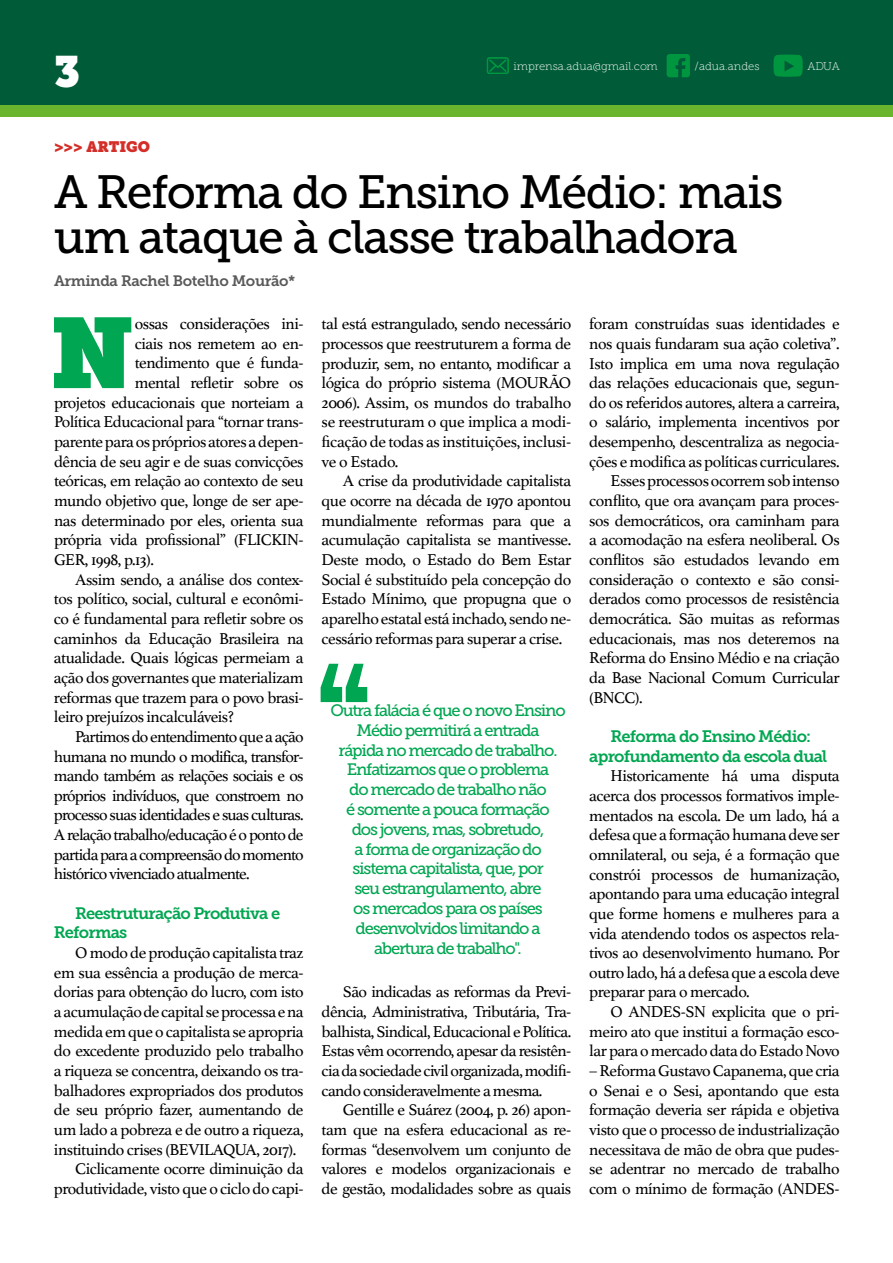
<style>
.page{position:relative;width:893px;height:1263px;background:#fff}
.page>*{position:absolute;margin:0;border:0;box-sizing:border-box;transform-origin:0 0}
.t1{font:98.55px "Museo Slab";color:#00a651}
.t2{font:46.5px/45px "Museo Slab 500";letter-spacing:-.03em;color:#000}
.t3{font:43.5px "Museo Slab";color:#fff}
.t4{font:16.5px/19.6px "Athelas";letter-spacing:-.03em;color:#000;text-align:justify}
.t5{font:16.5px/19.8px "Museo Slab 500";letter-spacing:-.07em;color:#00a651;text-align:center}
.t6{font:16.5px "Athelas";letter-spacing:-.05em;color:#000}
.t7{font:16.5px/19.6px "Museo Slab 700";letter-spacing:-.05em;color:#00a651}
.t8{font:15px "Museo Slab 700";letter-spacing:-.025em;color:#58595b}
.t9{font:15px "Museo Slab";color:#d42e29}
.t10{font:11.25px "Museo Slab 100";color:#fff}
</style>
<div class="page">
<div style="left:0;top:0;width:893px;height:105px;background:#005c38"></div>
<div style="left:0;top:105px;width:893px;height:12px;background:#69b52e"></div>
<svg style="left:773px;top:55px;width:30px;height:22px"></svg>
<svg style="left:667px;top:54px;width:23px;height:23px"></svg>
<svg style="left:487px;top:57px;width:22px;height:17px"></svg>
<svg style="left:321px;top:664px;width:46px;height:38px"></svg>
<h3 class="t3" style="left:54px;top:46px;width:28px">3</h3>
<p class="t9" style="left:54px;top:138px;width:98px">&gt;&gt;&gt; ARTIGO</p>
<p class="t10" style="left:513px;top:60px;width:146px">imprensa.adua@gmail.com</p>
<p class="t10" style="left:695px;top:60px;width:66px">/adua.andes</p>
<p class="t10" style="left:807px;top:60px;width:34px">ADUA</p>
<h2 class="t2" style="left:54px;top:170px;width:731px">A Reforma do Ensino Médio: mais um ataque à classe trabalhadora</h2>
<p class="t8" style="left:54px;top:272px;width:243px">Arminda Rachel Botelho Mourão*</p>
<h1 class="t1" style="left:49px;top:295px;width:87px">N</h1>
<p class="t4" style="left:135px;top:313px;width:170px">ossas considerações ini-</p>
<p class="t4" style="left:135px;top:333px;width:170px">ciais nos remetem ao en-</p>
<p class="t4" style="left:135px;top:353px;width:170px">tendimento que é funda-</p>
<p class="t4" style="left:135px;top:372px;width:170px">mental refletir sobre os</p>
<p class="t4" style="left:54px;top:392px;width:251px">projetos educacionais que norteiam a</p>
<p class="t4" style="left:54px;top:412px;width:251px">Política Educacional para “tornar trans-</p>
<p class="t4" style="left:54px;top:431px;width:251px">parente para os próprios atores a depen-</p>
<p class="t4" style="left:54px;top:451px;width:251px">dência de seu agir e de suas convicções</p>
<p class="t4" style="left:54px;top:471px;width:251px">teóricas, em relação ao contexto de seu</p>
<p class="t4" style="left:54px;top:490px;width:251px">mundo objetivo que, longe de ser ape-</p>
<p class="t4" style="left:54px;top:510px;width:251px">nas determinado por eles, orienta sua</p>
<p class="t4" style="left:54px;top:530px;width:251px">própria vida profissional” (FLICKIN-</p>
<p class="t4" style="left:54px;top:549px;width:102px">GER, 1998, p.13).</p>
<p class="t4" style="left:75px;top:569px;width:230px">Assim sendo, a análise dos contex-</p>
<p class="t4" style="left:54px;top:588px;width:251px">tos político, social, cultural e econômi-</p>
<p class="t4" style="left:54px;top:608px;width:251px">co é fundamental para refletir sobre os</p>
<p class="t4" style="left:54px;top:628px;width:251px">caminhos da Educação Brasileira na</p>
<p class="t4" style="left:54px;top:647px;width:251px">atualidade. Quais lógicas permeiam a</p>
<p class="t4" style="left:54px;top:667px;width:251px">ação dos governantes que materializam</p>
<p class="t4" style="left:54px;top:687px;width:251px">reformas que trazem para o povo brasi-</p>
<p class="t4" style="left:54px;top:706px;width:182px">leiro prejuízos incalculáveis?</p>
<p class="t6" style="left:75px;top:723px;width:230px">Partimos do entendimento que a ação</p>
<p class="t6" style="left:54px;top:743px;width:251px">humana no mundo o modifica, transfor-</p>
<p class="t6" style="left:54px;top:763px;width:251px">mando também as relações sociais e os</p>
<p class="t6" style="left:54px;top:782px;width:251px">próprios indivíduos, que constroem no</p>
<p class="t6" style="left:54px;top:802px;width:251px">processo suas identidades e suas culturas.</p>
<p class="t6" style="left:54px;top:822px;width:251px">A relação trabalho/educação é o ponto de</p>
<p class="t6" style="left:54px;top:841px;width:251px">partida para a compreensão do momento</p>
<p class="t6" style="left:54px;top:861px;width:197px">histórico vivenciado atualmente.</p>
<p class="t7" style="left:54px;top:903px;width:228px;text-indent:21px">Reestruturação Produtiva e<br>Reformas</p>
<p class="t4" style="left:75px;top:942px;width:230px">O modo de produção capitalista traz</p>
<p class="t4" style="left:54px;top:962px;width:251px">em sua essência a produção de merca-</p>
<p class="t4" style="left:54px;top:982px;width:251px">dorias para obtenção do lucro, com isto</p>
<p class="t4" style="left:54px;top:1001px;width:251px">a acumulação de capital se processa e na</p>
<p class="t4" style="left:54px;top:1021px;width:251px">medida em que o capitalista se apropria</p>
<p class="t4" style="left:54px;top:1040px;width:251px">do excedente produzido pelo trabalho</p>
<p class="t4" style="left:54px;top:1060px;width:251px">a riqueza se concentra, deixando os tra-</p>
<p class="t4" style="left:54px;top:1080px;width:251px">balhadores expropriados dos produtos</p>
<p class="t4" style="left:54px;top:1099px;width:251px">de seu próprio fazer, aumentando de</p>
<p class="t4" style="left:54px;top:1119px;width:251px">um lado a pobreza e de outro a riqueza,</p>
<p class="t4" style="left:54px;top:1139px;width:244px">instituindo crises (BEVILAQUA, 2017).</p>
<p class="t4" style="left:75px;top:1158px;width:230px">Ciclicamente ocorre diminuição da</p>
<p class="t4" style="left:54px;top:1178px;width:251px">produtividade, visto que o ciclo do capi-</p>
<p class="t4" style="left:322px;top:313px;width:251px">tal está estrangulado, sendo necessário processos que reestruturem a forma de produzir, sem, no entanto, modificar a lógica do próprio sistema (MOURÃO 2006). Assim, os mundos do trabalho se reestruturam o que implica a modi&shy;ficação de todas as instituições, inclusi&shy;ve o Estado.</p>
<p class="t4" style="left:322px;top:471px;width:251px;text-indent:21px">A crise da produtividade capitalista que ocorre na década de 1970 apontou mundialmente reformas para que a acumulação capitalista se mantivesse.<br>Deste modo, o Estado do Bem Estar Social é substituído pela concepção do Estado Mínimo, que propugna que o aparelho estatal está inchado, sendo ne&shy;cessário reformas para superar a crise.</p>
<p class="t5" style="left:330px;top:700px;width:237px">Outra falácia é que o novo Ensino<br>Médio permitirá a entrada<br>rápida no mercado de trabalho.<br>Enfatizamos que o problema<br>do mercado de trabalho não<br>é somente a pouca formação<br>dos jovens, mas, sobretudo,<br>a forma de organização do sistema capitalista, que, por<br>seu estrangulamento, abre<br>os mercados para os países desenvolvidos limitando a abertura de trabalho".</p>
<p class="t4" style="left:322px;top:981px;width:251px;text-indent:21px">São indicadas as reformas da Previ&shy;dência, Administrativa, Tributária, Tra&shy;balhista, Sindical, Educacional e Política.<br>Estas vêm ocorrendo, apesar da resistên&shy;cia da sociedade civil organizada, modifi&shy;cando consideravelmente a mesma.</p>
<p class="t4" style="left:322px;top:1099px;width:251px;text-indent:21px">Gentille e Suárez (2004, p. 26) apon&shy;tam que na esfera educacional as re&shy;formas “desenvolvem um conjunto de valores e modelos organizacionais e de gestão, modalidades sobre as quais</p>
<p class="t4" style="left:589px;top:313px;width:252px">foram construídas suas identidades e</p>
<p class="t4" style="left:589px;top:333px;width:252px">nos quais fundaram sua ação coletiva”.</p>
<p class="t4" style="left:589px;top:353px;width:252px">Isto implica em uma nova regulação</p>
<p class="t4" style="left:589px;top:372px;width:252px">das relações educacionais que, segun-</p>
<p class="t4" style="left:589px;top:392px;width:252px">do os referidos autores, altera a carreira,</p>
<p class="t4" style="left:589px;top:412px;width:252px">o salário, implementa incentivos por</p>
<p class="t4" style="left:589px;top:431px;width:252px">desempenho, descentraliza as negocia-</p>
<p class="t4" style="left:589px;top:451px;width:252px">ções e modifica as políticas curriculares.</p>
<p class="t4" style="left:610px;top:471px;width:231px">Esses processos ocorrem sob intenso</p>
<p class="t4" style="left:589px;top:490px;width:252px">conflito, que ora avançam para proces-</p>
<p class="t4" style="left:589px;top:510px;width:252px">sos democráticos, ora caminham para</p>
<p class="t4" style="left:589px;top:530px;width:252px">a acomodação na esfera neoliberal. Os</p>
<p class="t4" style="left:589px;top:549px;width:252px">conflitos são estudados levando em</p>
<p class="t4" style="left:589px;top:569px;width:252px">consideração o contexto e são consi-</p>
<p class="t4" style="left:589px;top:589px;width:252px">derados como processos de resistência</p>
<p class="t4" style="left:589px;top:608px;width:252px">democrática. São muitas as reformas</p>
<p class="t4" style="left:589px;top:628px;width:252px">educacionais, mas nos deteremos na</p>
<p class="t4" style="left:589px;top:648px;width:252px">Reforma do Ensino Médio e na criação</p>
<p class="t4" style="left:589px;top:667px;width:252px">da Base Nacional Comum Curricular</p>
<p class="t4" style="left:589px;top:687px;width:55px">(BNCC).</p>
<p class="t7" style="left:589px;top:726px;width:239px;text-align:center">Reforma do Ensino Médio: aprofundamento da escola dual</p>
<p class="t4" style="left:589px;top:765px;width:252px;text-indent:21px">Historicamente há uma disputa acerca dos processos formativos imple&shy;mentados na escola. De um lado, há a defesa que a formação humana deve ser omnilateral, ou seja, é a formação que constrói processos de humanização, apontando para uma educação integral que forme homens e mulheres para a vida atendendo todos os aspectos rela&shy;tivos ao desenvolvimento humano. Por outro lado, há a defesa que a escola deve preparar para o mercado.</p>
<p class="t4" style="left:589px;top:1001px;width:252px;text-indent:21px">O ANDES-SN explicita que o pri&shy;meiro ato que institui a formação esco&shy;lar para o mercado data do Estado Novo</p>
<p class="t4" style="left:589px;top:1060px;width:252px">– Reforma Gustavo Capanema, que cria o Senai e o Sesi, apontando que esta formação deveria ser rápida e objetiva visto que o processo de industrialização necessitava de mão de obra que pudes&shy;se adentrar no mercado de trabalho com o mínimo de formação (ANDES-</p>
</div>
